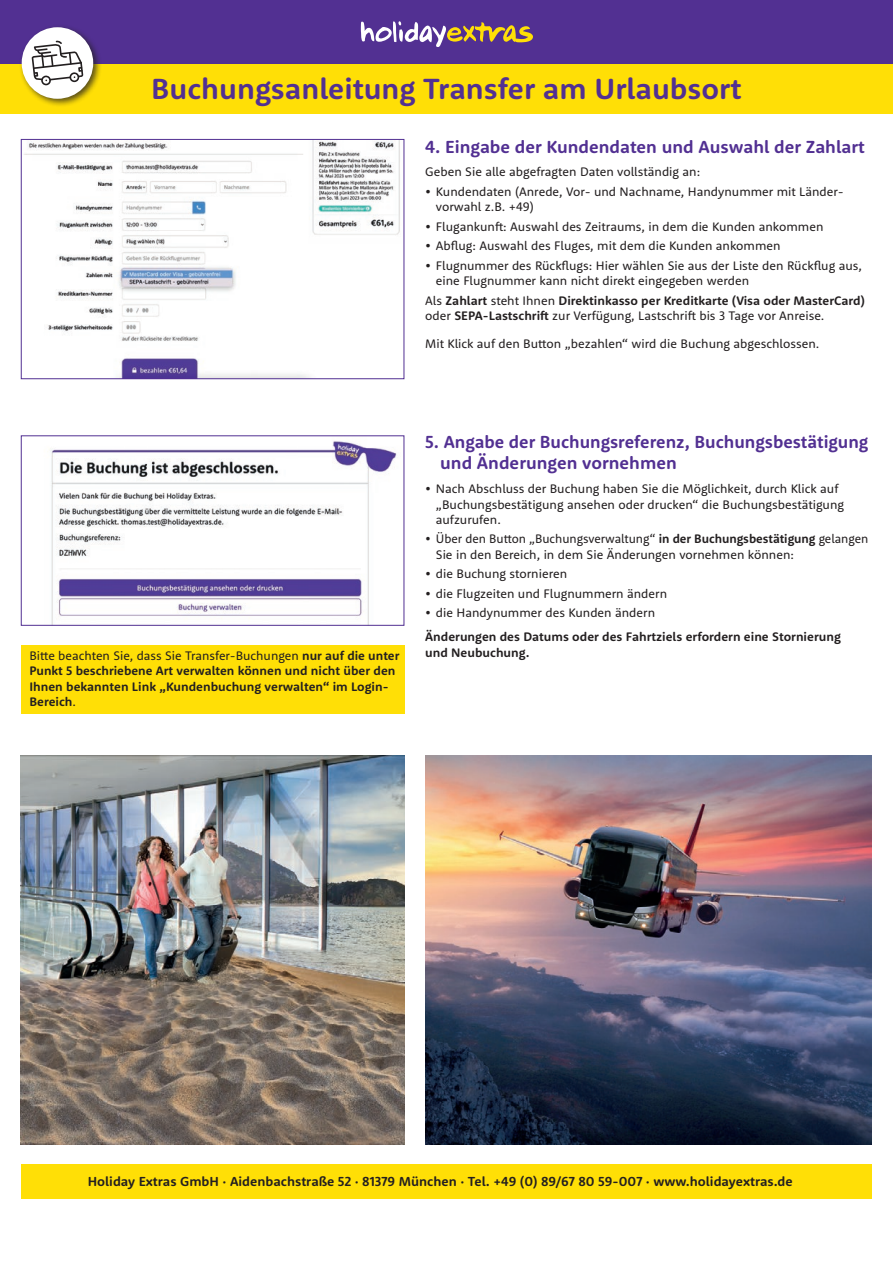
<style>
.page{position:relative;width:893px;height:1263px;background:#fff}
.page>*{position:absolute;margin:0;border:0;box-sizing:border-box;transform-origin:0 0}
.t1{font:700 30px "Holiday Extras Sans";color:#523092}
.t2{font:700 18px/21.6px "Holiday Extras Sans";color:#523092}
.t3{font:700 13.5px "Holiday Extras Sans";color:#231f20}
.t4{font:12.75px/15.3px "Holiday Extras Sans";color:#231f20}
.t5{font:700 12.75px/15.3px "Holiday Extras Sans";color:#231f20}
.s1{font-weight:700}
.s2{font-weight:400}
</style>
<div class="page">
<img style="left:24px;top:141px;width:376px;height:236px">
<div style="left:21px;top:139px;width:383px;height:240px;border:1px solid #523092"></div>
<div style="left:21px;top:1164px;width:851px;height:35px;background:#ffdf06"></div>
<img style="left:425px;top:756px;width:447px;height:389px">
<div style="left:0;top:62px;width:893px;height:51px;background:#ffdf06"></div>
<div style="left:0;top:0;width:893px;height:64px;background:#523092"></div>
<div style="left:19px;top:24px;width:83px;height:84px;background:#231f20;opacity:.75"></div>
<div style="left:22px;top:27px;width:71px;height:72px;background:#fff;border-radius:50%"></div>
<svg style="left:32px;top:41px;width:51px;height:44px"></svg>
<svg style="left:361px;top:21px;width:172px;height:26px"></svg>
<img style="left:21px;top:756px;width:383px;height:389px">
<img style="left:51px;top:441px;width:346px;height:183px">
<div style="left:21px;top:435px;width:383px;height:191px;border:1px solid #523092"></div>
<div style="left:21px;top:645px;width:383px;height:68px;background:#ffdf06"></div>
<h1 class="t1" style="left:151px;top:69px;width:592px">Buchungsanleitung Transfer am Urlaubsort</h1>
<h2 class="t2" style="left:425px;top:135px;width:441px">4. Eingabe der Kundendaten und Auswahl der Zahlart</h2>
<p class="t4" style="left:425px;top:164px;width:276px">Geben Sie alle abgefragten Daten vollständig an:</p>
<p class="t4" style="left:436px;top:183px;width:409px;text-indent:-11px"><span class="s1">•</span> Kundendaten (Anrede, Vor- und Nachname, Handynummer mit Länder&shy;vorwahl z.B. +49)</p>
<p class="t4" style="left:425px;top:218px;width:400px"><span class="s1">•</span> Flugankunft: Auswahl des Zeitraums, in dem die Kunden ankommen</p>
<p class="t4" style="left:425px;top:238px;width:357px"><span class="s1">•</span> Abflug: Auswahl des Fluges, mit dem die Kunden ankommen</p>
<p class="t4" style="left:436px;top:257px;width:427px;text-indent:-11px"><span class="s1">•</span> Flugnummer des Rückflugs: Hier wählen Sie aus der Liste den Rückflug aus, eine Flugnummer kann nicht direkt eingegeben werden</p>
<p class="t5" style="left:425px;top:292px;width:441px"><span class="s2">Als</span> Zahlart <span class="s2">steht Ihnen</span> Direktinkasso per Kreditkarte (Visa oder MasterCard) <span class="s2">oder</span> SEPA-Lastschrift <span class="s2">zur Verfügung, Lastschrift bis 3 Tage vor Anreise.</span></p>
<p class="t4" style="left:425px;top:336px;width:396px">Mit Klick auf den Button „bezahlen“ wird die Buchung abgeschlossen.</p>
<h2 class="t2" style="left:440px;top:430px;width:430px;text-indent:-15px">5. Angabe der Buchungsreferenz, Buchungsbestätigung und Änderungen vornehmen</h2>
<p class="t4" style="left:436px;top:481px;width:410px;text-indent:-11px"><span class="s1">•</span> Nach Abschluss der Buchung haben Sie die Möglichkeit, durch Klick auf „Buchungsbestätigung ansehen oder drucken“ die Buchungsbestätigung aufzurufen.</p>
<p class="t4" style="left:436px;top:531px;width:434px;text-indent:-11px"><span class="s1">•</span> Über den Button „Buchungsverwaltung“ <span class="s1">in der Buchungsbestätigung</span> gelangen<br>Sie in den Bereich, in dem Sie Änderungen vornehmen können:</p>
<p class="t4" style="left:425px;top:566px;width:143px"><span class="s1">•</span> die Buchung stornieren</p>
<p class="t4" style="left:425px;top:585px;width:243px"><span class="s1">•</span> die Flugzeiten und Flugnummern ändern</p>
<p class="t5" style="left:425px;top:601px;width:417px;line-height:23.9px">• <span class="s2">die Handynummer des Kunden ändern<br></span>Änderungen des Datums oder des Fahrtziels erfordern eine Stornierung</p>
<p class="t4" style="left:29px;top:647px;width:372px">Bitte beachten Sie, dass Sie Transfer-Buchungen <span class="s1">nur auf die unter</span></p>
<p class="t5" style="left:425px;top:644px;width:106px">und Neubuchung.</p>
<p class="t5" style="left:29px;top:663px;width:368px">Punkt 5 beschriebene Art verwalten können und nicht über den<br>Ihnen bekannten Link „Kundenbuchung verwalten“ im Login-<br>Bereich<span class="s2">.</span></p>
<p class="t3" style="left:88px;top:1172px;width:706px">Holiday Extras GmbH · Aidenbachstraße 52 · 81379 München · Tel. +49 (0) 89/67 80 59-007 · www.holidayextras.de</p>
</div>
